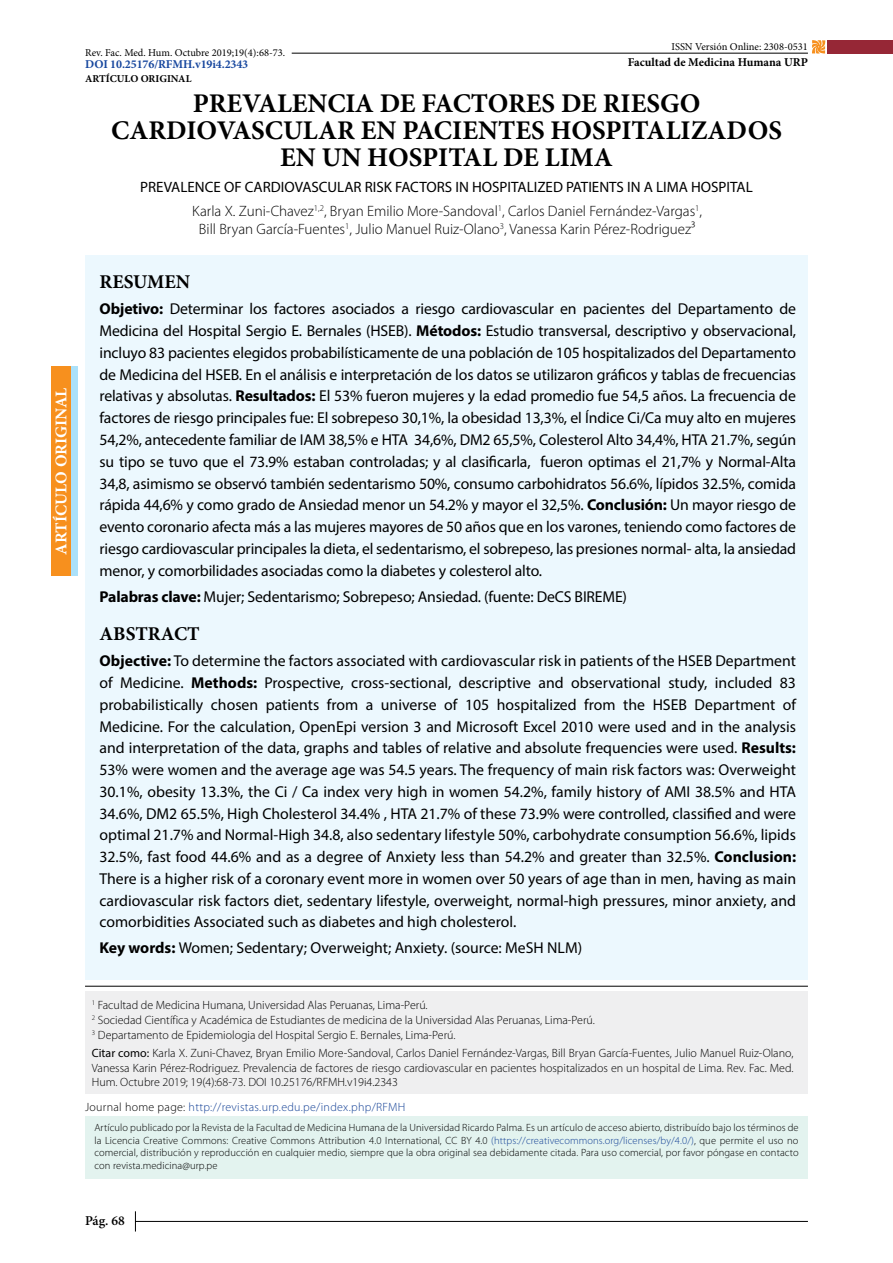
<style>
.page{position:relative;width:893px;height:1263px;background:#fff}
.page>*{position:absolute;margin:0;border:0;box-sizing:border-box;transform-origin:0 0}
.t1{font:700 27px/27px "Minion Pro";color:#000;text-align:center}
.t2{font:700 19.5px "Minion Pro";color:#000}
.t3{font:700 16.5px "Minion Pro";color:#fff}
.t4{font:15.75px/21.8px "Myriad Pro";letter-spacing:-.01em;color:#000;text-align:justify}
.t5{font:300 15px/18px "Myriad Pro";color:#000;text-align:center}
.t6{font:15px "Myriad Pro";color:#000}
.t7{font:600 13.5px "Minion Pro";color:#000}
.t8{font:300 12px/15px "Myriad Pro";color:#000}
.t9{font:300 12px "Myriad Pro";letter-spacing:.025em;color:#164397}
.t10{font:700 12px "Minion Pro";color:#000}
.t11{font:700 12px "Minion Pro";letter-spacing:-.01em;color:#17479e}
.t12{font:300 10.5px/12.6px "Myriad Pro";letter-spacing:.01em;color:#000;text-align:justify}
.t13{font:10.5px "Minion Pro";color:#000}
.t14{font:700 10.5px "Minion Pro";color:#000}
.s1{font-weight:700}
.s2{font-weight:400}
.s3{color:#000}
.s4{color:#164397}
</style>
<div class="page">
<div style="left:55px;top:366px;width:23px;height:209px;background:#abe1fa"></div>
<svg style="left:135px;top:1211px;width:1px;height:20px"></svg>
<hr style="left:135px;top:1221px;width:673px;height:1px;background:#000">
<div style="left:85px;top:991px;width:723px;height:103px;background:#efeff0"></div>
<div style="left:85px;top:256px;width:723px;height:724px;background:#ecf8fe"></div>
<hr style="left:85px;top:986px;width:723px;height:1px;background:#000">
<div style="left:828px;top:40px;width:65px;height:14px;background:#962736"></div>
<svg style="left:812px;top:40px;width:14px;height:14px"></svg>
<div style="left:51px;top:366px;width:19px;height:209px;background:#f7901e"></div>
<div style="left:85px;top:1116px;width:723px;height:63px;background:#e3f3ef"></div>
<hr style="left:292px;top:53px;width:516px;height:1px;background:#000">
<p class="t3" style="left:50px;top:555px;width:168px;rotate:-90deg">ARTÍCULO ORIGINAL</p>
<p class="t13" style="left:85px;top:46px;width:202px">Rev. Fac. Med. Hum. Octubre 2019;19(4):68-73.</p>
<p class="t11" style="left:85px;top:56px;width:165px">DOI 10.25176/RFMH.v19i4.2343</p>
<p class="t14" style="left:85px;top:71px;width:108px">ARTÍCULO ORIGINAL</p>
<p class="t13" style="left:671px;top:39px;width:138px">ISSN Versión Online: 2308-0531</p>
<p class="t10" style="left:628px;top:53px;width:182px">Facultad de Medicina Humana URP</p>
<h1 class="t1" style="left:111px;top:90px;width:672px">PREVALENCIA DE FACTORES DE RIESGO<br>CARDIOVASCULAR EN PACIENTES HOSPITALIZADOS<br>EN UN HOSPITAL DE LIMA</h1>
<p class="t5" style="left:192px;top:201px;width:511px">Karla X. Zuni-Chavez<sup>1,2</sup>, Bryan Emilio More-Sandoval<sup>1</sup>, Carlos Daniel Fernández-Vargas<sup>1</sup>,<br>Bill Bryan García-Fuentes<sup>1</sup>, Julio Manuel Ruiz-Olano<sup>3</sup>, Vanessa Karin Pérez-Rodriguez3</p>
<p class="t2" style="left:99px;top:268px;width:92px">RESUMEN</p>
<p class="t4" style="left:99px;top:298px;width:698px"><span class="s1">Objetivo:</span> Determinar los factores asociados a riesgo cardiovascular en pacientes del Departamento de Medicina del Hospital Sergio E. Bernales (HSEB). <span class="s1">Métodos:</span> Estudio transversal, descriptivo y observacional, incluyo 83 pacientes elegidos probabilísticamente de una población de 105 hospitalizados del Departamento de Medicina del HSEB. En el análisis e interpretación de los datos se utilizaron gráficos y tablas de frecuencias relativas y absolutas. <span class="s1">Resultados:</span> El 53% fueron mujeres y la edad promedio fue 54,5 años. La frecuencia de factores de riesgo principales fue: El sobrepeso 30,1%, la obesidad 13,3%, el Índice Ci/Ca muy alto en mujeres 54,2%, antecedente familiar de IAM 38,5% e HTA 34,6%, DM2 65,5%, Colesterol Alto 34,4%, HTA 21.7%, según su tipo se tuvo que el 73.9% estaban controladas; y al clasificarla, fueron optimas el 21,7% y Normal-Alta 34,8, asimismo se observó también sedentarismo 50%, consumo carbohidratos 56.6%, lípidos 32.5%, comida rápida 44,6% y como grado de Ansiedad menor un 54.2% y mayor el 32,5%. <span class="s1">Conclusión:</span> Un mayor riesgo de evento coronario afecta más a las mujeres mayores de 50 años que en los varones, teniendo como factores de riesgo cardiovascular principales la dieta, el sedentarismo, el sobrepeso, las presiones normal- alta, la ansiedad menor, y comorbilidades asociadas como la diabetes y colesterol alto.</p>
<p class="t4" style="left:99px;top:585px;width:529px"><span class="s1">Palabras clave:</span> Mujer; Sedentarismo; Sobrepeso; Ansiedad. (fuente: DeCS BIREME)</p>
<p class="t2" style="left:99px;top:620px;width:102px">ABSTRACT</p>
<p class="t4" style="left:99px;top:650px;width:698px"><span class="s1">Objective:</span> To determine the factors associated with cardiovascular risk in patients of the HSEB Department of Medicine. <span class="s1">Methods:</span> Prospective, cross-sectional, descriptive and observational study, included 83 probabilistically chosen patients from a universe of 105 hospitalized from the HSEB Department of Medicine. For the calculation, OpenEpi version 3 and Microsoft Excel 2010 were used and in the analysis and interpretation of the data, graphs and tables of relative and absolute frequencies were used. <span class="s1">Results:<br></span>53% were women and the average age was 54.5 years. The frequency of main risk factors was: Overweight 30.1%, obesity 13.3%, the Ci / Ca index very high in women 54.2%, family history of AMI 38.5% and HTA 34.6%, DM2 65.5%, High Cholesterol 34.4% , HTA 21.7% of these 73.9% were controlled, classified and were optimal 21.7% and Normal-High 34.8, also sedentary lifestyle 50%, carbohydrate consumption 56.6%, lipids 32.5%, fast food 44.6% and as a degree of Anxiety less than 54.2% and greater than 32.5%. <span class="s1">Conclusion:<br></span>There is a higher risk of a coronary event more in women over 50 years of age than in men, having as main cardiovascular risk factors diet, sedentary lifestyle, overweight, normal-high pressures, minor anxiety, and comorbidities Associated such as diabetes and high cholesterol.</p>
<p class="t4" style="left:99px;top:937px;width:484px"><span class="s1">Key words:</span> Women; Sedentary; Overweight; Anxiety. (source: MeSH NLM)</p>
<p class="t6" style="left:140px;top:177px;width:614px">PREVALENCE OF CARDIOVASCULAR RISK FACTORS IN HOSPITALIZED PATIENTS IN A LIMA HOSPITAL</p>
<p class="t8" style="left:92px;top:997px;width:505px"><sup>1</sup> Facultad de Medicina Humana, Universidad Alas Peruanas, Lima-Perú.<br><sup>2</sup> Sociedad Científica y Académica de Estudiantes de medicina de la Universidad Alas Peruanas, Lima-Perú.<br><sup>3</sup> Departamento de Epidemiologia del Hospital Sergio E. Bernales, Lima-Perú.</p>
<p class="t8" style="left:92px;top:1046px;width:703px;line-height:14.4px;text-align:justify"><span class="s2">Citar como:</span> Karla X. Zuni-Chavez, Bryan Emilio More-Sandoval, Carlos Daniel Fernández-Vargas, Bill Bryan García-Fuentes, Julio Manuel Ruiz-Olano, Vanessa Karin Pérez-Rodriguez. Prevalencia de factores de riesgo cardiovascular en pacientes hospitalizados en un hospital de Lima. Rev. Fac. Med.<br>Hum. Octubre 2019; 19(4):68-73. DOI 10.25176/RFMH.v19i4.2343</p>
<p class="t9" style="left:85px;top:1100px;width:322px"><span class="s3">Journal home page:</span> http://revistas.urp.edu.pe/index.php/RFMH</p>
<p class="t12" style="left:94px;top:1121px;width:706px">Artículo publicado por la Revista de la Facultad de Medicina Humana de la Universidad Ricardo Palma. Es un artículo de acceso abierto, distribuído bajo los términos de la Licencia Creative Commons: Creative Commons Attribution 4.0 International, CC BY 4.0 <span class="s4">(https://creativecommons.org/licenses/by/4.0/)</span>, que permite el uso no comercial, distribución y reproducción en cualquier medio, siempre que la obra original sea debidamente citada. Para uso comercial, por favor póngase en contacto con revista.medicina@urp.pe</p>
<p class="t7" style="left:85px;top:1211px;width:41px">Pág. 68</p>
</div>
